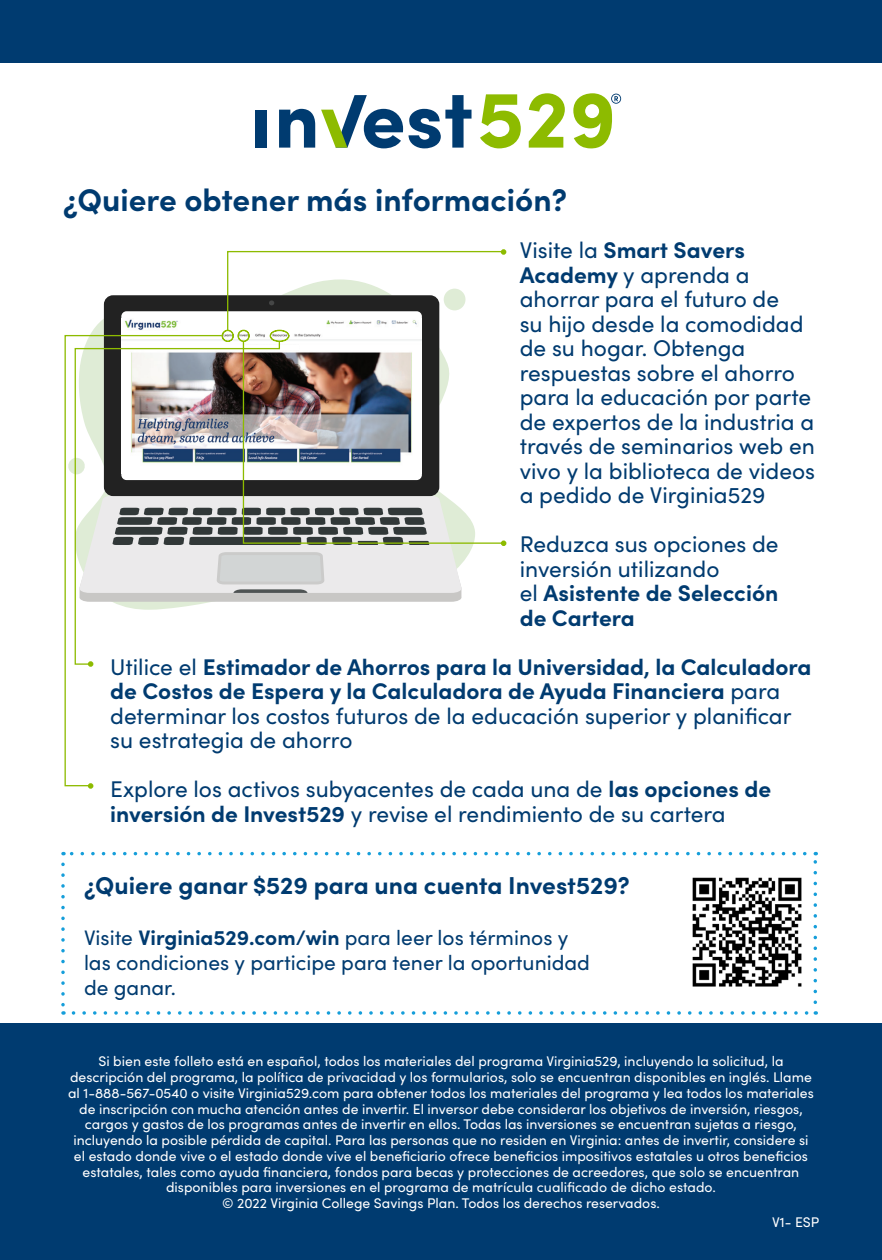
<style>
.page{position:relative;width:882px;height:1260px;background:#fff}
.page>*{position:absolute;margin:0;border:0;box-sizing:border-box;transform-origin:0 0}
.t1{font:700 31.5px "Sofia Pro";color:#003b70}
.t2{font:700 24.5px "Sofia Pro";color:#003b70}
.t3{font:22.75px/24.5px "Sofia Pro";color:#003b70}
.t4{font:700 22.75px/24.5px "Sofia Pro";color:#003b70}
.t5{font:21px/25.2px "Sofia Pro";color:#003b70}
.t6{font:14px/15.8px "Sofia Pro";color:#fff;text-align:center}
.s1{font-weight:700}
.s2{font-weight:400}
</style>
<div class="page">
<div style="left:0;top:1024px;width:882px;height:236px;background:#003b70"></div>
<svg style="left:279px;top:109px;width:36px;height:39px"></svg>
<svg style="left:409px;top:95px;width:63px;height:53px"></svg>
<svg style="left:480px;top:94px;width:41px;height:54px"></svg>
<svg style="left:529px;top:93px;width:36px;height:55px"></svg>
<svg style="left:321px;top:95px;width:82px;height:53px"></svg>
<div style="left:256px;top:110px;width:11px;height:38px;background:#003b70"></div>
<svg style="left:573px;top:93px;width:48px;height:56px"></svg>
<svg style="left:501px;top:541px;width:5px;height:5px"></svg>
<svg style="left:281px;top:544px;width:181px;height:58px;background:#dedede"></svg>
<svg style="left:104px;top:295px;width:335px;height:201px;fill:#222"></svg>
<img style="left:121px;top:318px;width:101px;height:16px">
<svg style="left:222px;top:249px;width:284px;height:91px"></svg>
<img style="left:281px;top:340px;width:224px;height:204px">
<img style="left:223px;top:340px;width:58px;height:262px">
<svg style="left:64px;top:334px;width:159px;height:453px"></svg>
<img style="left:692px;top:877px;width:110px;height:110px">
<div style="left:0;top:0;width:882px;height:63px;background:#003b70"></div>
<svg style="left:61px;top:864px;width:4px;height:151px"></svg>
<svg style="left:73px;top:1011px;width:743px;height:4px"></svg>
<svg style="left:814px;top:852px;width:3px;height:150px"></svg>
<svg style="left:63px;top:852px;width:742px;height:3px"></svg>
<p class="t1" style="left:63px;top:176px;width:505px">¿Quiere obtener más información?</p>
<p class="t3" style="left:520px;top:237px;width:297px">Visite la <span class="s1">Smart Savers<br>Academy</span> y aprenda a ahorrar para el futuro de<br>su hijo desde la comodidad de su hogar. Obtenga respuestas sobre el ahorro para la educación por parte de expertos de la industria a través de seminarios web en vivo y la biblioteca de videos a pedido de Virginia529</p>
<p class="t3" style="left:520px;top:531px;width:260px">Reduzca sus opciones de inversión utilizando<br>el <span class="s1">Asistente de Selección de Cartera</span></p>
<p class="t4" style="left:110px;top:653px;width:703px"><span class="s2">Utilice el</span> Estimador de Ahorros para la Universidad, la Calculadora de Costos de Espera y la Calculadora de Ayuda Financiera <span class="s2">para determinar los costos futuros de la educación superior y planificar su estrategia de ahorro</span></p>
<p class="t3" style="left:110px;top:776px;width:662px">Explore los activos subyacentes de cada una de <span class="s1">las opciones de inversión de Invest529</span> y revise el rendimiento de su cartera</p>
<p class="t2" style="left:84px;top:867px;width:547px">¿Quiere ganar $529 para una cuenta Invest529?</p>
<p class="t5" style="left:84px;top:924px;width:508px">Visite <span class="s1">Virginia529.com/win</span> para leer los términos y las condiciones y participe para tener la oportunidad de ganar.</p>
<p class="t6" style="left:68px;top:1053px;width:747px">Si bien este folleto está en español, todos los materiales del programa Virginia529, incluyendo la solicitud, la descripción del programa, la política de privacidad y los formularios, solo se encuentran disponibles en inglés. Llame al 1-888-567-0540 o visite Virginia529.com para obtener todos los materiales del programa y lea todos los materiales de inscripción con mucha atención antes de invertir. El inversor debe considerar los objetivos de inversión, riesgos, cargos y gastos de los programas antes de invertir en ellos. Todas las inversiones se encuentran sujetas a riesgo, incluyendo la posible pérdida de capital. Para las personas que no residen en Virginia: antes de invertir, considere si el estado donde vive o el estado donde vive el beneficiario ofrece beneficios impositivos estatales u otros beneficios estatales, tales como ayuda financiera, fondos para becas y protecciones de acreedores, que solo se encuentran disponibles para inversiones en el programa de matrícula cualificado de dicho estado.<br>© 2022 Virginia College Savings Plan. Todos los derechos reservados.</p>
<p class="t6" style="left:772px;top:1214px;width:49px">V1- ESP</p>
</div>
